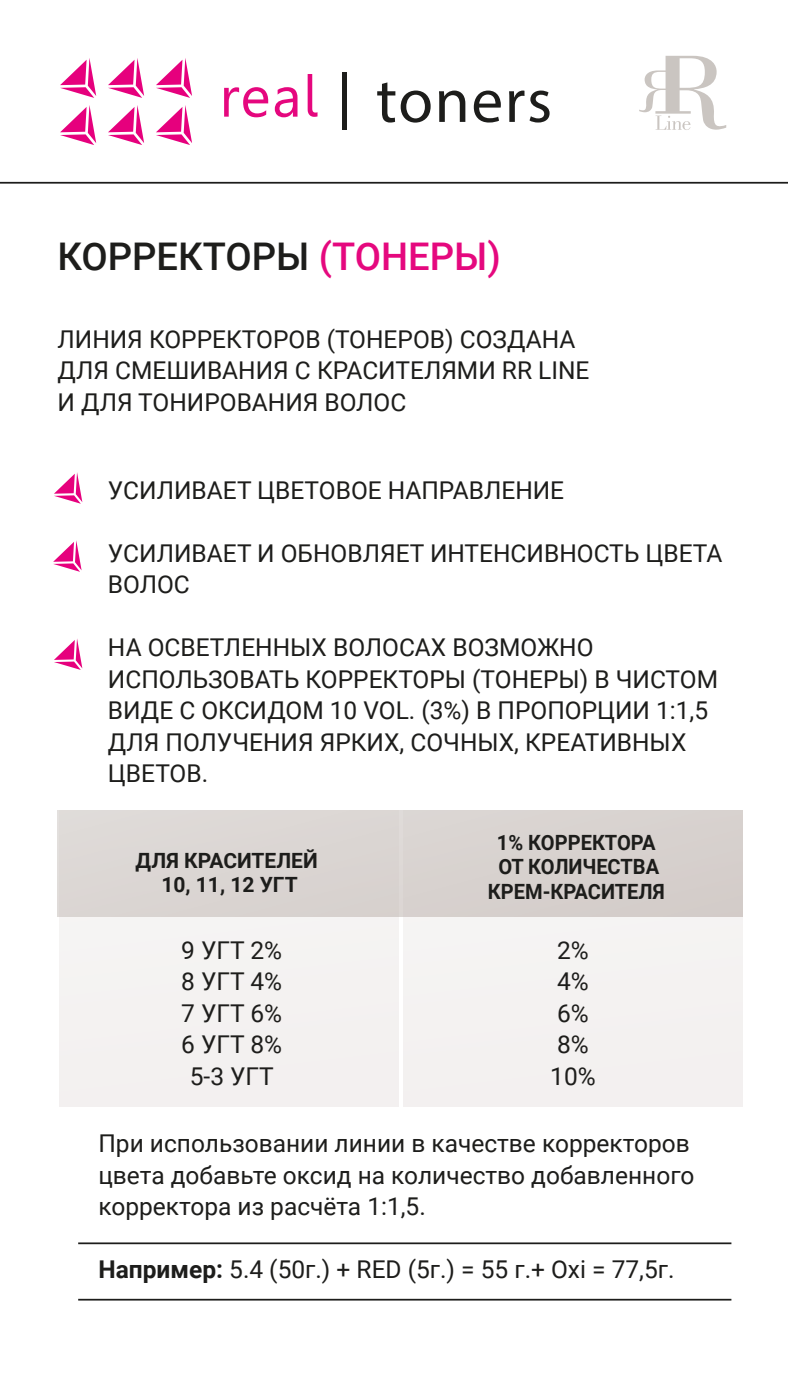
<style>
.page{position:relative;width:788px;height:1400px;background:#fff}
.page>*{position:absolute;margin:0;border:0;box-sizing:border-box;transform-origin:0 0}
.t1{font:63.35px "Myriad Pro";letter-spacing:.025em;color:#1d1d1b}
.t2{font:500 38.15px "Roboto";color:#1d1d1b}
.t3{font:24.5px/31.5px "Roboto";color:#1d1d1b}
.t4{font:700 21px/24.5px "Roboto";color:#1d1d1b;text-align:center;scale:.96 1}
.t5{font:700 21px/24.5px "Roboto";color:#1d1d1b;text-align:center}
.s1{color:#e5087e}
.s2{font-weight:700}
</style>
<div class="page">
<svg style="left:639px;top:56px;width:87px;height:74px"></svg>
<svg style="left:60px;top:105px;width:36px;height:40px"></svg>
<svg style="left:108px;top:105px;width:36px;height:40px"></svg>
<svg style="left:108px;top:58px;width:36px;height:40px"></svg>
<svg style="left:156px;top:105px;width:36px;height:40px"></svg>
<svg style="left:60px;top:58px;width:36px;height:40px"></svg>
<svg style="left:156px;top:58px;width:36px;height:40px"></svg>
<svg style="left:224px;top:87px;width:44px;height:30px"></svg>
<svg style="left:275px;top:87px;width:22px;height:30px"></svg>
<svg style="left:307px;top:74px;width:10px;height:43px"></svg>
<hr style="left:342px;top:73px;width:4px;height:57px;background:#1d1d1b">
<hr style="left:0;top:182px;width:788px;height:2px;background:#1d1d1b">
<svg style="left:54px;top:472px;width:28px;height:32px"></svg>
<svg style="left:53px;top:540px;width:29px;height:32px"></svg>
<svg style="left:54px;top:638px;width:28px;height:32px"></svg>
<div style="left:60px;top:811px;width:338px;height:296px;background:#f4f2f1"></div>
<div style="left:403px;top:810px;width:339px;height:297px;background:#f4f2f1"></div>
<div style="left:57px;top:810px;width:685px;height:106px;background:#d9d3d1"></div>
<hr style="left:78px;top:1242px;width:653px;height:2px;background:#1d1d1b">
<hr style="left:78px;top:1299px;width:653px;height:2px;background:#1d1d1b">
<h1 class="t1" style="left:376px;top:62px;width:177px">toners</h1>
<h2 class="t2" style="left:57px;top:230px;width:445px">КОРРЕКТОРЫ <span class="s1">(ТОНЕРЫ)</span></h2>
<p class="t3" style="left:57px;top:322px;width:533px">ЛИНИЯ КОРРЕКТОРОВ (ТОНЕРОВ) СОЗДАНА<br>ДЛЯ СМЕШИВАНИЯ С КРАСИТЕЛЯМИ RR LINE<br>И ДЛЯ ТОНИРОВАНИЯ ВОЛОС</p>
<p class="t3" style="left:108px;top:474px;width:457px">УСИЛИВАЕТ ЦВЕТОВОЕ НАПРАВЛЕНИЕ</p>
<p class="t3" style="left:108px;top:537px;width:616px">УСИЛИВАЕТ И ОБНОВЛЯЕТ ИНТЕНСИВНОСТЬ ЦВЕТА<br>ВОЛОС</p>
<p class="t3" style="left:108px;top:631px;width:611px">НА ОСВЕТЛЕННЫХ ВОЛОСАХ ВОЗМОЖНО ИСПОЛЬЗОВАТЬ КОРРЕКТОРЫ (ТОНЕРЫ) В ЧИСТОМ ВИДЕ С ОКСИДОМ 10 VOL. (3%) В ПРОПОРЦИИ 1:1,5<br>ДЛЯ ПОЛУЧЕНИЯ ЯРКИХ, СОЧНЫХ, КРЕАТИВНЫХ ЦВЕТОВ.</p>
<p class="t5" style="left:136px;top:847px;width:183px">ДЛЯ КРАСИТЕЛЕЙ<br>10, 11, 12 УГТ</p>
<p class="t4" style="left:488px;top:829px;width:186px">1% КОРРЕКТОРА<br>ОТ КОЛИЧЕСТВА<br>КРЕМ-КРАСИТЕЛЯ</p>
<p class="t3" style="left:181px;top:933px;width:102px;text-align:center">9 УГТ 2%<br>8 УГТ 4%<br>7 УГТ 6%<br>6 УГТ 8%<br>5-3 УГТ</p>
<p class="t3" style="left:550px;top:933px;width:47px">2%<br>4%<br>6%<br>8%<br>10%</p>
<p class="t3" style="left:98px;top:1127px;width:597px">При использовании линии в качестве корректоров цвета добавьте оксид на количество добавленного корректора из расчёта 1:1,5.</p>
<p class="t3" style="left:98px;top:1253px;width:577px"><span class="s2">Например:</span> 5.4 (50г.) + RED (5г.) = 55 г.+ Oxi = 77,5г.</p>
</div>
